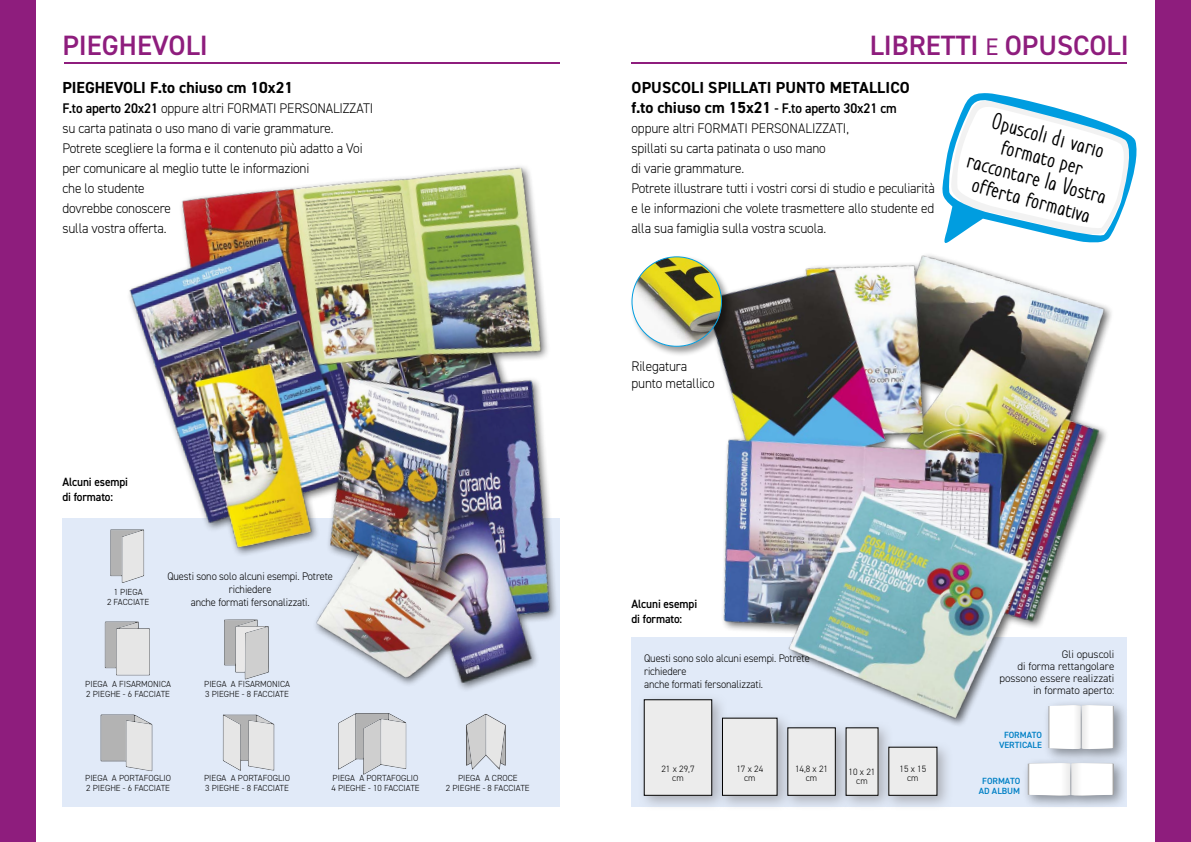
<style>
.page{position:relative;width:1191px;height:842px;background:#fff}
.page>*{position:absolute;margin:0;border:0;box-sizing:border-box;transform-origin:0 0}
.t1{font:600 28px "DIN2014";color:#8e1d7d}
.t2{font:700 23px/22px "Im Wunderland";color:#000;text-align:center}
.t3{font:700 16px "DIN2014";letter-spacing:.005em;color:#000}
.t4{font:300 14px/20px "DIN2014";letter-spacing:-.01em;color:#000;scale:.95 1}
.t5{font:600 12px/15px "DIN2014";letter-spacing:-.01em;color:#000;scale:.95 1}
.t6{font:300 11px/13px "DIN2014";letter-spacing:-.01em;color:#000;text-align:center;scale:.95 1}
.t7{font:300 11px/12px "DIN2014";letter-spacing:-.01em;color:#000;text-align:right}
.t8{font:300 9.2px/9.2px "DIN2014";color:#000;text-align:center}
.t9{font:600 9px/10px "DIN2014";color:#0080c5;text-align:center}
.t10{font:300 8.8px/10px "DIN2014";color:#000}
.s1{font-weight:400;font-size:24px}
.s2{font-weight:600}
.s3{font-weight:700;font-size:16px}
</style>
<div class="page">
<div style="left:62px;top:518px;width:497px;height:288px;background:#e1eaf8"></div>
<div style="left:631px;top:637px;width:496px;height:169px;background:#e1eaf8"></div>
<img style="left:720px;top:263px;width:392px;height:462px">
<div style="left:629px;top:254px;width:103px;height:103px;background:#000;opacity:.4"></div>
<img style="left:632px;top:257px;width:89px;height:89px;border-radius:45px">
<img style="left:111px;top:166px;width:449px;height:572px">
<svg style="left:105px;top:622px;width:45px;height:53px;background:#d3d4d5"></svg>
<svg style="left:101px;top:714px;width:51px;height:57px;background:#cbcccf"></svg>
<svg style="left:223px;top:714px;width:51px;height:57px;background:#d5d6d8"></svg>
<svg style="left:338px;top:713px;width:68px;height:62px"></svg>
<svg style="left:466px;top:714px;width:40px;height:56px"></svg>
<svg style="left:224px;top:619px;width:45px;height:60px"></svg>
<div style="left:1042px;top:699px;width:86px;height:64px;background:#000;opacity:.4"></div>
<svg style="left:1048px;top:705px;width:65px;height:45px;background:#f5f6f6"></svg>
<div style="left:1021px;top:757px;width:107px;height:53px;background:#000;opacity:.4"></div>
<svg style="left:1027px;top:763px;width:86px;height:33px;background:#f6f6f7"></svg>
<svg style="left:110px;top:530px;width:34px;height:53px;background:#cecfd1"></svg>
<div style="left:637px;top:693px;width:91px;height:118px;background:#89878a;opacity:.6"></div>
<div style="left:644px;top:700px;width:67px;height:95px;background:#ececec"></div>
<div style="left:644px;top:700px;width:68px;height:95px;border:1px solid #000"></div>
<div style="left:715px;top:711px;width:78px;height:100px;background:#89878a;opacity:.6"></div>
<div style="left:722px;top:718px;width:55px;height:77px;background:#ececec"></div>
<div style="left:722px;top:718px;width:55px;height:77px;border:1px solid #000"></div>
<div style="left:781px;top:721px;width:70px;height:90px;background:#89878a;opacity:.6"></div>
<div style="left:788px;top:728px;width:47px;height:67px;background:#ececec"></div>
<div style="left:839px;top:721px;width:55px;height:90px;background:#89878a;opacity:.6"></div>
<div style="left:846px;top:728px;width:32px;height:67px;background:#ececec"></div>
<div style="left:882px;top:740px;width:71px;height:71px;background:#89878a;opacity:.6"></div>
<div style="left:888px;top:747px;width:49px;height:48px;background:#ececec"></div>
<hr style="left:64px;top:62px;width:495px;height:2px;background:#8e1d7d">
<hr style="left:631px;top:62px;width:496px;height:2px;background:#8e1d7d">
<svg style="left:919px;top:93px;width:218px;height:190px"></svg>
<div style="left:1155px;top:0;width:36px;height:842px;background:#8e1d7d"></div>
<div style="left:0;top:0;width:36px;height:842px;background:#8e1d7d"></div>
<h1 class="t1" style="left:62px;top:27px;width:147px">PIEGHEVOLI</h1>
<h1 class="t1" style="left:869px;top:27px;width:260px">LIBRETTI <span class="s1">E</span> OPUSCOLI</h1>
<p class="t3" style="left:62px;top:77px;width:232px">PIEGHEVOLI F.to chiuso cm 10x21</p>
<p class="t4" style="left:62px;top:98px;width:329px"><span class="s2">F.to aperto 20x21</span> oppure altri FORMATI PERSONALIZZATI su carta patinata o uso mano di varie grammature.<br>Potrete scegliere la forma e il contenuto più adatto a Voi per comunicare al meglio tutte le informazioni<br>che lo studente<br>dovrebbe conoscere<br>sulla vostra offerta.</p>
<p class="t5" style="left:62px;top:474px;width:71px">Alcuni esempi di formato:</p>
<p class="t10" style="left:107px;top:587px;width:44px;text-align:center">1 PIEGA<br>2 FACCIATE</p>
<p class="t6" style="left:167px;top:569px;width:176px">Questi sono solo alcuni esempi. Potrete richiedere<br>anche formati fersonalizzati.</p>
<p class="t10" style="left:85px;top:679px;width:87px">PIEGA A FISARMONICA<br>2 PIEGHE - 6 FACCIATE</p>
<p class="t10" style="left:204px;top:679px;width:87px">PIEGA A FISARMONICA<br>3 PIEGHE - 8 FACCIATE</p>
<p class="t10" style="left:85px;top:772px;width:87px">PIEGA A PORTAFOGLIO<br>2 PIEGHE - 6 FACCIATE</p>
<p class="t10" style="left:204px;top:772px;width:87px">PIEGA A PORTAFOGLIO<br>3 PIEGHE - 8 FACCIATE</p>
<p class="t10" style="left:331px;top:772px;width:90px">PIEGA A PORTAFOGLIO<br>4 PIEGHE - 10 FACCIATE</p>
<p class="t10" style="left:446px;top:772px;width:85px;text-align:center">PIEGA A CROCE<br>2 PIEGHE - 8 FACCIATE</p>
<p class="t3" style="left:631px;top:77px;width:280px">OPUSCOLI SPILLATI PUNTO METALLICO</p>
<p class="t4" style="left:631px;top:98px;width:321px"><span class="s3">f.to chiuso cm 15x21</span> <span class="s2">- F.to aperto 30x21 cm </span>oppure altri FORMATI PERSONALIZZATI,<br>spillati su carta patinata o uso mano<br>di varie grammature.<br>Potrete illustrare tutti i vostri corsi di studio e peculiarità e le informazioni che volete trasmettere allo studente ed alla sua famiglia sulla vostra scuola.</p>
<h2 class="t2" style="left:983px;top:106px;width:143px;rotate:15deg">Opuscoli di vario formato per raccontare la Vostra offerta formativa</h2>
<p class="t4" style="left:631px;top:358px;width:89px;line-height:17px">Rilegatura punto metallico</p>
<p class="t5" style="left:631px;top:596px;width:71px">Alcuni esempi di formato:</p>
<p class="t6" style="left:644px;top:652px;width:176px;text-align:left">Questi sono solo alcuni esempi. Potrete richiedere<br>anche formati fersonalizzati.</p>
<p class="t8" style="left:661px;top:764px;width:35px">21 x 29,7 cm</p>
<p class="t8" style="left:795px;top:764px;width:35px">14,8 x 21 cm</p>
<p class="t8" style="left:848px;top:767px;width:28px">10 x 21 cm</p>
<p class="t8" style="left:899px;top:764px;width:28px">15 x 15 cm</p>
<p class="t8" style="left:736px;top:764px;width:28px">17 x 24 cm</p>
<p class="t7" style="left:999px;top:649px;width:116px">Gli opuscoli<br>di forma rettangolare possono essere realizzati in formato aperto:</p>
<p class="t9" style="left:999px;top:729px;width:44px">FORMATO<br>VERTICALE</p>
<p class="t9" style="left:978px;top:775px;width:43px">FORMATO<br>AD ALBUM</p>
</div>
